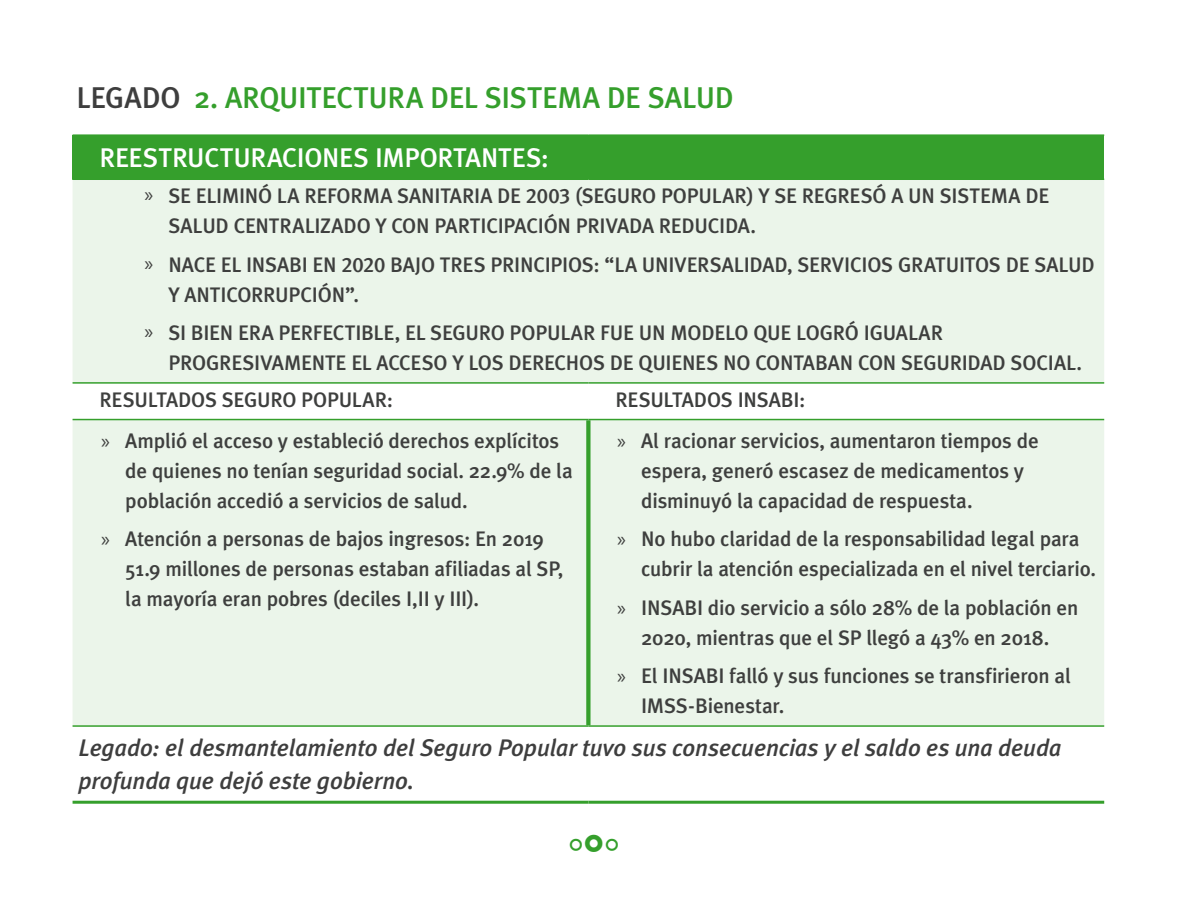
<style>
.page{position:relative;width:1188px;height:918px;background:#fff}
.page>*{position:absolute;margin:0;border:0;box-sizing:border-box;transform-origin:0 0}
.t1{font:500 30px "Meta Plus";letter-spacing:-.01em;color:#359f2c}
.t2{font:27px "Meta Plus Medium Caps";letter-spacing:-.01em;color:#fff}
.t3{font:italic 500 24px/33px "Meta Plus";letter-spacing:-.005em;color:#3e3e3e}
.t4{font:24px "Fedra Mono Medium Expert";color:#359f2c}
.t5{font:500 21px/30px "Meta Plus";letter-spacing:-.01em;color:#3e3f3e}
.t6{font:21px/30px "Meta Plus Medium Caps";letter-spacing:-.01em;color:#3e3f3e}
.s1{color:#3e3e3e}
.s2{font-family:"Myriad Pro"}
.s3{font-family:"Myriad Pro";font-weight:400}
</style>
<div class="page">
<div style="left:73px;top:135px;width:1031px;height:44px;background:#359f2c"></div>
<div style="left:73px;top:180px;width:1031px;height:545px;background:#ebf5ea"></div>
<hr style="left:73px;top:134px;width:515px;height:2px;background:#359f2c">
<hr style="left:588px;top:134px;width:516px;height:2px;background:#359f2c">
<hr style="left:73px;top:179px;width:515px;height:1px;background:#359f2c">
<hr style="left:588px;top:179px;width:516px;height:1px;background:#359f2c">
<hr style="left:73px;top:382px;width:515px;height:2px;background:#359f2c">
<hr style="left:588px;top:382px;width:516px;height:2px;background:#359f2c">
<hr style="left:73px;top:419px;width:515px;height:1px;background:#359f2c">
<hr style="left:73px;top:725px;width:515px;height:2px;background:#359f2c">
<hr style="left:73px;top:801px;width:515px;height:3px;background:#359f2c">
<hr style="left:588px;top:801px;width:516px;height:3px;background:#359f2c">
<hr style="left:588px;top:419px;width:516px;height:1px;background:#359f2c">
<hr style="left:588px;top:725px;width:516px;height:2px;background:#359f2c">
<div style="left:586px;top:420px;width:5px;height:305px;background:#359f2c"></div>
<h1 class="t1" style="left:76px;top:80px;width:659px"><span class="s1">LEGADO</span> 2. ARQUITECTURA DEL SISTEMA DE SALUD</h1>
<p class="t2" style="left:100px;top:141px;width:451px">REESTRUCTURACIONES IMPORTANTES:</p>
<p class="t6" style="left:169px;top:181px;width:882px;text-indent:-24px"><span class="s2">»</span> SE ELIMINÓ LA REFORMA SANITARIA DE 2003 (SEGURO POPULAR) Y SE REGRESÓ A UN SISTEMA DE<br>SALUD CENTRALIZADO Y CON PARTICIPACIÓN PRIVADA REDUCIDA.</p>
<p class="t6" style="left:169px;top:249px;width:928px;text-indent:-24px"><span class="s2">»</span> NACE EL INSABI EN 2020 BAJO TRES PRINCIPIOS: “LA UNIVERSALIDAD, SERVICIOS GRATUITOS DE SALUD<br>Y ANTICORRUPCIÓN”.</p>
<p class="t6" style="left:169px;top:318px;width:915px;text-indent:-24px"><span class="s2">»</span> SI BIEN ERA PERFECTIBLE, EL SEGURO POPULAR FUE UN MODELO QUE LOGRÓ IGUALAR<br>PROGRESIVAMENTE EL ACCESO Y LOS DERECHOS DE QUIENES NO CONTABAN CON SEGURIDAD SOCIAL.</p>
<p class="t6" style="left:100px;top:384px;width:295px">RESULTADOS SEGURO POPULAR:</p>
<p class="t6" style="left:615px;top:384px;width:192px">RESULTADOS INSABI:</p>
<p class="t5" style="left:125px;top:425px;width:449px;text-indent:-24px"><span class="s3">»</span> Amplió el acceso y estableció derechos explícitos de quienes no tenían seguridad social. 22.9% de la población accedió a servicios de salud.</p>
<p class="t5" style="left:125px;top:524px;width:440px;text-indent:-24px"><span class="s3">»</span> Atención a personas de bajos ingresos: En 2019<br>51.9 millones de personas estaban afiliadas al SP, la mayoría eran pobres (deciles I,II y III).</p>
<p class="t5" style="left:641px;top:425px;width:399px;text-indent:-24px"><span class="s3">»</span> Al racionar servicios, aumentaron tiempos de espera, generó escasez de medicamentos y disminuyó la capacidad de respuesta.</p>
<p class="t5" style="left:641px;top:524px;width:457px;text-indent:-24px"><span class="s3">»</span> No hubo claridad de la responsabilidad legal para cubrir la atención especializada en el nivel terciario.</p>
<p class="t5" style="left:617px;top:592px;width:463px;text-align:center"><span class="s3">»</span> INSABI dio servicio a sólo 28% de la población en<br>2020, mientras que el SP llegó a 43% en 2018.</p>
<p class="t5" style="left:641px;top:661px;width:431px;text-indent:-24px"><span class="s3">»</span> El INSABI falló y sus funciones se transfirieron al<br>IMSS-Bienestar.</p>
<p class="t3" style="left:79px;top:731px;width:984px">Legado: el desmantelamiento del Seguro Popular tuvo sus consecuencias y el saldo es una deuda profunda que dejó este gobierno.</p>
<p class="t4" style="left:569px;top:828px;width:52px">¶ ¶</p>
</div>
